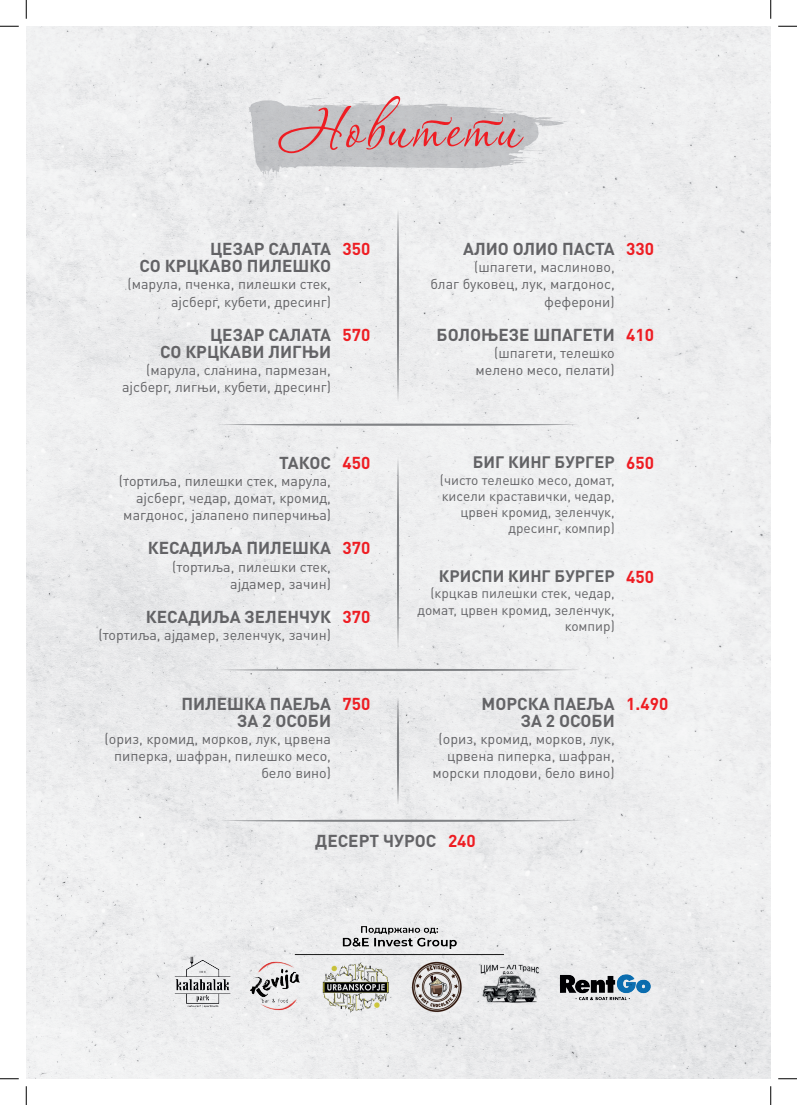
<style>
.page{position:relative;width:797px;height:1105px;background:#fff}
.page>*{position:absolute;margin:0;border:0;box-sizing:border-box;transform-origin:0 0}
.t1{font:75px "Corinthia";letter-spacing:.05em;color:#ee1d23}
.t2{font:700 17.12px/17.1px "DIN Pro";color:#636366;text-align:right}
.t3{font:700 17.12px "DIN Pro";color:#ee1d23}
.t4{font:700 16.38px "DIN Pro";color:#636366}
.t5{font:14.25px/17.1px "DIN Pro";color:#636366;text-align:right}
.t6{font:13.75px/16.2px "DIN Pro";color:#636366;text-align:right}
.s1{color:#ee1d23}
</style>
<div class="page">
<div style="left:26px;top:26px;width:744px;height:1053px;background:#edeeef"></div>
<img style="left:98px;top:903px;width:602px;height:130px">
<svg style="left:248px;top:98px;width:332px;height:83px;background:#d1d2d4"></svg>
<svg style="left:397px;top:209px;width:2px;height:193px"></svg>
<svg style="left:217px;top:424px;width:361px;height:2px"></svg>
<svg style="left:397px;top:456px;width:2px;height:194px"></svg>
<svg style="left:218px;top:669px;width:361px;height:2px"></svg>
<svg style="left:397px;top:697px;width:2px;height:108px"></svg>
<svg style="left:221px;top:820px;width:361px;height:2px"></svg>
<svg style="left:0;top:25px;width:19px;height:2px"></svg>
<svg style="left:778px;top:25px;width:19px;height:2px"></svg>
<svg style="left:0;top:1078px;width:19px;height:1px"></svg>
<svg style="left:778px;top:1078px;width:19px;height:1px"></svg>
<svg style="left:25px;top:0;width:2px;height:19px"></svg>
<svg style="left:25px;top:1086px;width:2px;height:19px"></svg>
<svg style="left:770px;top:0;width:1px;height:19px"></svg>
<svg style="left:770px;top:1086px;width:1px;height:19px"></svg>
<h1 class="t1" style="left:280px;top:90px;width:240px">Новитети</h1>
<p class="t2" style="left:139px;top:240px;width:193px">ЦЕЗАР САЛАТА<br>СО КРЦКАВО ПИЛЕШКО</p>
<p class="t5" style="left:127px;top:275px;width:205px">(марула, пченка, пилешки стек, ајсберг, кубети, дресинг)</p>
<p class="t2" style="left:160px;top:325px;width:172px">ЦЕЗАР САЛАТА<br>СО КРЦКАВИ ЛИГЊИ</p>
<p class="t5" style="left:122px;top:361px;width:210px">(марула, сланина, пармезан, ајсберг, лигњи, кубети, дресинг)</p>
<p class="t3" style="left:342px;top:237px;width:29px">350</p>
<p class="t3" style="left:342px;top:323px;width:29px">570</p>
<p class="t2" style="left:463px;top:240px;width:153px">АЛИО ОЛИО ПАСТА</p>
<p class="t5" style="left:430px;top:258px;width:186px">(шпагети, маслиново,<br>благ буковец, лук, магдонос, феферони)</p>
<p class="t2" style="left:436px;top:325px;width:180px">БОЛОЊЕЗЕ ШПАГЕТИ</p>
<p class="t5" style="left:475px;top:344px;width:141px">(шпагети, телешко мелено месо, пелати)</p>
<p class="t3" style="left:626px;top:237px;width:29px">330</p>
<p class="t3" style="left:626px;top:323px;width:29px">410</p>
<p class="t2" style="left:279px;top:453px;width:53px">ТАКОС</p>
<p class="t5" style="left:119px;top:472px;width:214px">(тортиља, пилешки стек, марула, ајсберг, чедар, домат, кромид, магдонос, јалапено пиперчиња)</p>
<p class="t2" style="left:148px;top:539px;width:185px">КЕСАДИЉА ПИЛЕШКА</p>
<p class="t5" style="left:172px;top:557px;width:160px">(тортиља, пилешки стек, ајдамер, зачин)</p>
<p class="t2" style="left:146px;top:607px;width:187px">КЕСАДИЉА ЗЕЛЕНЧУК</p>
<p class="t5" style="left:98px;top:626px;width:234px">(тортиља, ајдамер, зеленчук, зачин)</p>
<p class="t3" style="left:342px;top:451px;width:29px">450</p>
<p class="t3" style="left:342px;top:537px;width:29px">370</p>
<p class="t3" style="left:342px;top:605px;width:29px">370</p>
<p class="t4" style="left:473px;top:451px;width:143px">БИГ КИНГ БУРГЕР</p>
<p class="t6" style="left:440px;top:471px;width:176px">(чисто телешко месо, домат, кисели краставички, чедар, црвен кромид, зеленчук, дресинг, компир)</p>
<p class="t4" style="left:439px;top:565px;width:177px">КРИСПИ КИНГ БУРГЕР</p>
<p class="t6" style="left:417px;top:585px;width:199px">(крцкав пилешки стек, чедар, домат, црвен кромид, зеленчук, компир)</p>
<p class="t3" style="left:626px;top:451px;width:29px">650</p>
<p class="t3" style="left:626px;top:565px;width:29px">450</p>
<p class="t2" style="left:181px;top:694px;width:151px">ПИЛЕШКА ПАЕЉА<br>ЗА 2 ОСОБИ</p>
<p class="t5" style="left:105px;top:729px;width:228px">(ориз, кромид, морков, лук, црвена пиперка, шафран, пилешко месо, бело вино)</p>
<p class="t3" style="left:342px;top:692px;width:29px">750</p>
<p class="t2" style="left:481px;top:694px;width:135px">МОРСКА ПАЕЉА<br>ЗА 2 ОСОБИ</p>
<p class="t5" style="left:432px;top:729px;width:184px">(ориз, кромид, морков, лук, црвена пиперка, шафран, морски плодови, бело вино)</p>
<p class="t3" style="left:626px;top:692px;width:43px">1.490</p>
<p class="t2" style="left:315px;top:832px;width:162px">ДЕСЕРТ ЧУРОС <span class="s1">240</span></p>
</div>
